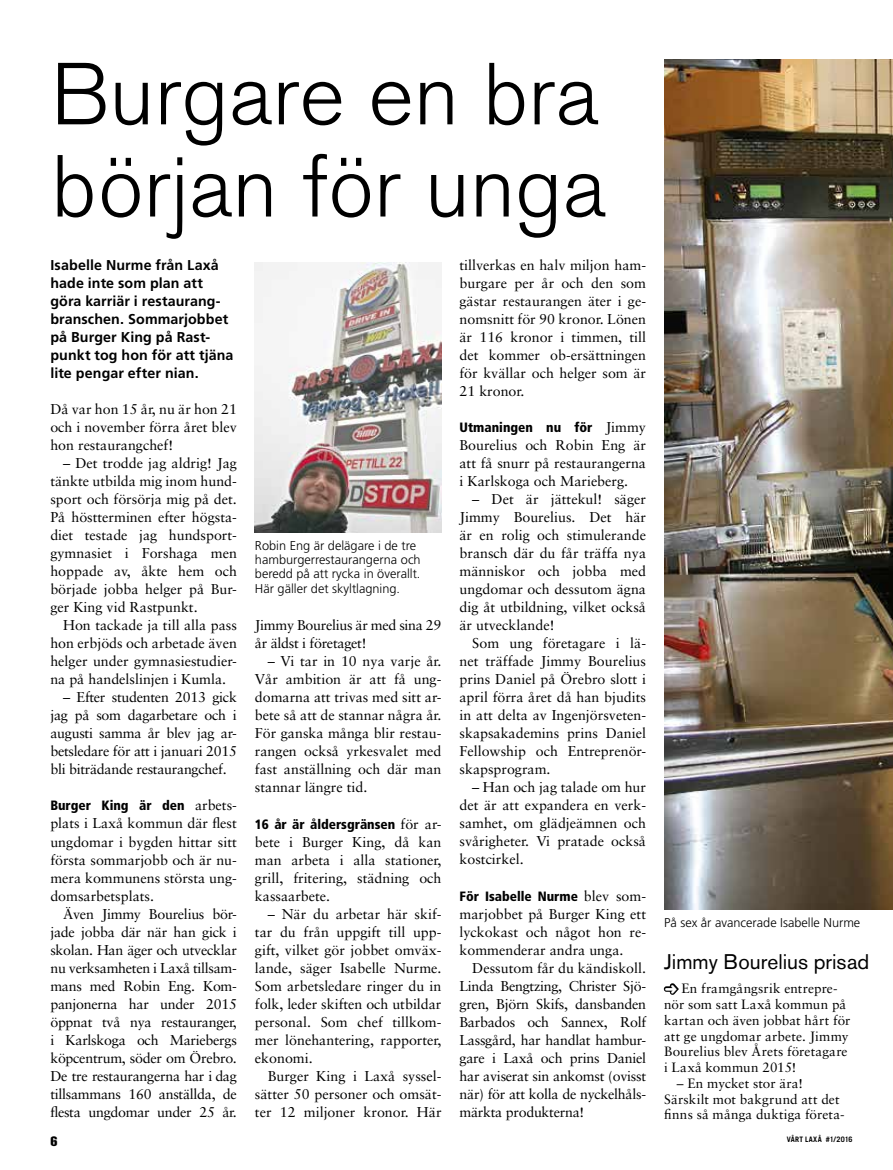
<style>
.page{position:relative;width:893px;height:1170px;background:#fff}
.page>*{position:absolute;margin:0;border:0;box-sizing:border-box;transform-origin:0 0}
.t1{font:300 87px/92.1px "Akzidenz Grotesk BE";color:#000}
.t2{font:21px "Akzidenz Grotesk BE";color:#000}
.t3{font:14.25px/18px "Sabon";color:#000;text-align:justify}
.t4{font:700 14.25px/18px "Frutiger";letter-spacing:.005em;color:#000}
.t5{font:14.25px/18px "Sabon";letter-spacing:-.02em;color:#000}
.t6{font:13.5px/15.8px "Sabon";letter-spacing:.01em;color:#000}
.t7{font:900 condensed 13.5px "Frutiger";color:#000}
.t8{font:800 13.5px "Akzidenz Grotesk BE";color:#000}
.t9{font:300 12.75px/14.2px "Frutiger";color:#000}
.t10{font:700 7.5px "Trade Gothic";letter-spacing:.035em;color:#000}
.s1{font-family:"Sabon";font-weight:400;font-stretch:normal;font-size:14.25px}
.s2{color:#fff}
</style>
<div class="page">
<img style="left:664px;top:60px;width:229px;height:849px">
<img style="left:255px;top:262px;width:187px;height:270px">
<svg style="left:663px;top:983px;width:16px;height:12px"></svg>
<h1 class="t1" style="left:51px;top:50px;width:556px">Burgare en bra början för unga</h1>
<p class="t4" style="left:50px;top:256px;width:185px">Isabelle Nurme från Laxå hade inte som plan att göra karriär i restaurang&shy;branschen. Sommarjobbet på Burger King på Rast&shy;punkt tog hon för att tjäna lite pengar efter nian.</p>
<p class="t3" style="left:50px;top:400px;width:188px">Då var hon 15 år, nu är hon 21 och i november förra året blev hon restaurangchef!</p>
<p class="t3" style="left:50px;top:454px;width:188px;text-indent:13px">– Det trodde jag aldrig! Jag tänkte utbilda mig inom hund&shy;sport och försörja mig på det.<br>På höstterminen efter högsta&shy;diet testade jag hundsport&shy;gymnasiet i Forshaga men hoppade av, åkte hem och började jobba helger på Bur&shy;ger King vid Rastpunkt.</p>
<p class="t3" style="left:50px;top:616px;width:188px;text-indent:13px">Hon tackade ja till alla pass hon erbjöds och arbetade även helger under gymnasiestudier&shy;na på handelslinjen i Kumla.</p>
<p class="t3" style="left:50px;top:688px;width:188px;text-indent:13px">– Efter studenten 2013 gick jag på som dagarbetare och i augusti samma år blev jag ar&shy;betsledare för att i januari 2015 bli biträdande restaurangchef.</p>
<p class="t7" style="left:50px;top:797px;width:188px">Burger King är den <span class="s1">arbets-</span></p>
<p class="t3" style="left:50px;top:814px;width:188px">plats i Laxå kommun där flest ungdomar i bygden hittar sitt första sommarjobb och är nu&shy;mera kommunens största ung&shy;domsarbetsplats.</p>
<p class="t3" style="left:50px;top:904px;width:188px;text-indent:13px">Även Jimmy Bourelius bör&shy;jade jobba där när han gick i skolan. Han äger och utvecklar nu verksamheten i Laxå tillsam&shy;mans med Robin Eng. Kom&shy;panjonerna har under 2015 öppnat två nya restauranger, i Karlskoga och Mariebergs köpcentrum, söder om Örebro.<br>De tre restaurangerna har i dag tillsammans 160 anställda, de flesta ungdomar under 25 år.</p>
<p class="t9" style="left:255px;top:538px;width:167px">Robin Eng är delägare i de tre hamburgerrestaurangerna och beredd på att rycka in överallt.<br>Här gäller det skyltlagning.</p>
<p class="t5" style="left:255px;top:616px;width:188px">Jimmy Bourelius är med sina 29 år äldst i företaget!</p>
<p class="t3" style="left:255px;top:652px;width:188px;text-indent:13px">– Vi tar in 10 nya varje år.<br>Vår ambition är att få ung&shy;domarna att trivas med sitt ar&shy;bete så att de stannar några år.<br>För ganska många blir restau&shy;rangen också yrkesvalet med fast anställning och där man stannar längre tid.</p>
<p class="t7" style="left:255px;top:815px;width:188px">16 år är åldersgränsen <span class="s1">för ar-</span></p>
<p class="t3" style="left:255px;top:832px;width:188px">bete i Burger King, då kan man arbeta i alla stationer, grill, fritering, städning och kassaarbete.</p>
<p class="t3" style="left:255px;top:904px;width:188px;text-indent:13px">– När du arbetar här skif&shy;tar du från uppgift till upp&shy;gift, vilket gör jobbet omväx&shy;lande, säger Isabelle Nurme.<br>Som arbetsledare ringer du in folk, leder skiften och utbildar personal. Som chef tillkom&shy;mer lönehantering, rapporter, ekonomi.</p>
<p class="t3" style="left:255px;top:1066px;width:188px;text-indent:13px">Burger King i Laxå syssel&shy;sätter 50 personer och omsät&shy;ter 12 miljoner kronor. Här</p>
<p class="t3" style="left:459px;top:256px;width:188px">tillverkas en halv miljon ham&shy;burgare per år och den som gästar restaurangen äter i ge&shy;nomsnitt för 90 kronor. Lönen är 116 kronor i timmen, till det kommer ob-ersättningen för kvällar och helger som är 21 kronor.</p>
<p class="t7" style="left:459px;top:419px;width:188px">Utmaningen nu för <span class="s1">Jimmy</span></p>
<p class="t3" style="left:459px;top:436px;width:188px">Bourelius och Robin Eng är att få snurr på restaurangerna i Karlskoga och Marieberg.</p>
<p class="t3" style="left:459px;top:490px;width:188px;text-indent:13px">– Det är jättekul! säger Jimmy Bourelius. Det här är en rolig och stimulerande bransch där du får träffa nya människor och jobba med ungdomar och dessutom ägna dig åt utbildning, vilket också är utvecklande!</p>
<p class="t3" style="left:459px;top:634px;width:188px;text-indent:13px">Som ung företagare i lä&shy;net träffade Jimmy Bourelius prins Daniel på Örebro slott i april förra året då han bjudits in att delta av Ingenjörsveten&shy;skapsakademins prins Daniel Fellowship och Entreprenör&shy;skapsprogram.</p>
<p class="t3" style="left:459px;top:778px;width:188px;text-indent:13px">– Han och jag talade om hur det är att expandera en verk&shy;samhet, om glädjeämnen och svårigheter. Vi pratade också kostcirkel.</p>
<p class="t7" style="left:459px;top:887px;width:188px">För Isabelle Nurme <span class="s1">blev som-</span></p>
<p class="t3" style="left:459px;top:904px;width:188px">marjobbet på Burger King ett lyckokast och något hon re&shy;kommenderar andra unga.</p>
<p class="t3" style="left:459px;top:958px;width:188px;text-indent:13px">Dessutom får du kändiskoll.<br>Linda Bengtzing, Christer Sjö&shy;gren, Björn Skifs, dansbanden Barbados och Sannex, Rolf Lassgård, har handlat hambur&shy;gare i Laxå och prins Daniel har aviserat sin ankomst (ovisst när) för att kolla de nyckelhåls&shy;märkta produkterna!</p>
<p class="t9" style="left:664px;top:915px;width:198px">På sex år avancerade Isabelle Nurme</p>
<h2 class="t2" style="left:664px;top:948px;width:207px">Jimmy Bourelius prisad</h2>
<p class="t6" style="left:664px;top:980px;width:188px"><span class="s2">➜</span> En framgångsrik entrepre&shy;nör som satt Laxå kommun på kartan och även jobbat hårt för att ge ungdomar arbete. Jimmy<br>Bourelius blev Årets företagare i Laxå kommun 2015!</p>
<p class="t6" style="left:664px;top:1074px;width:182px;text-indent:13px">– En mycket stor ära!<br>Särskilt mot bakgrund att det finns så många duktiga företa-</p>
<p class="t8" style="left:50px;top:1133px;width:9px">6</p>
<p class="t10" style="left:787px;top:1134px;width:67px">VÅRT LAXÅ #1/2016</p>
</div>
